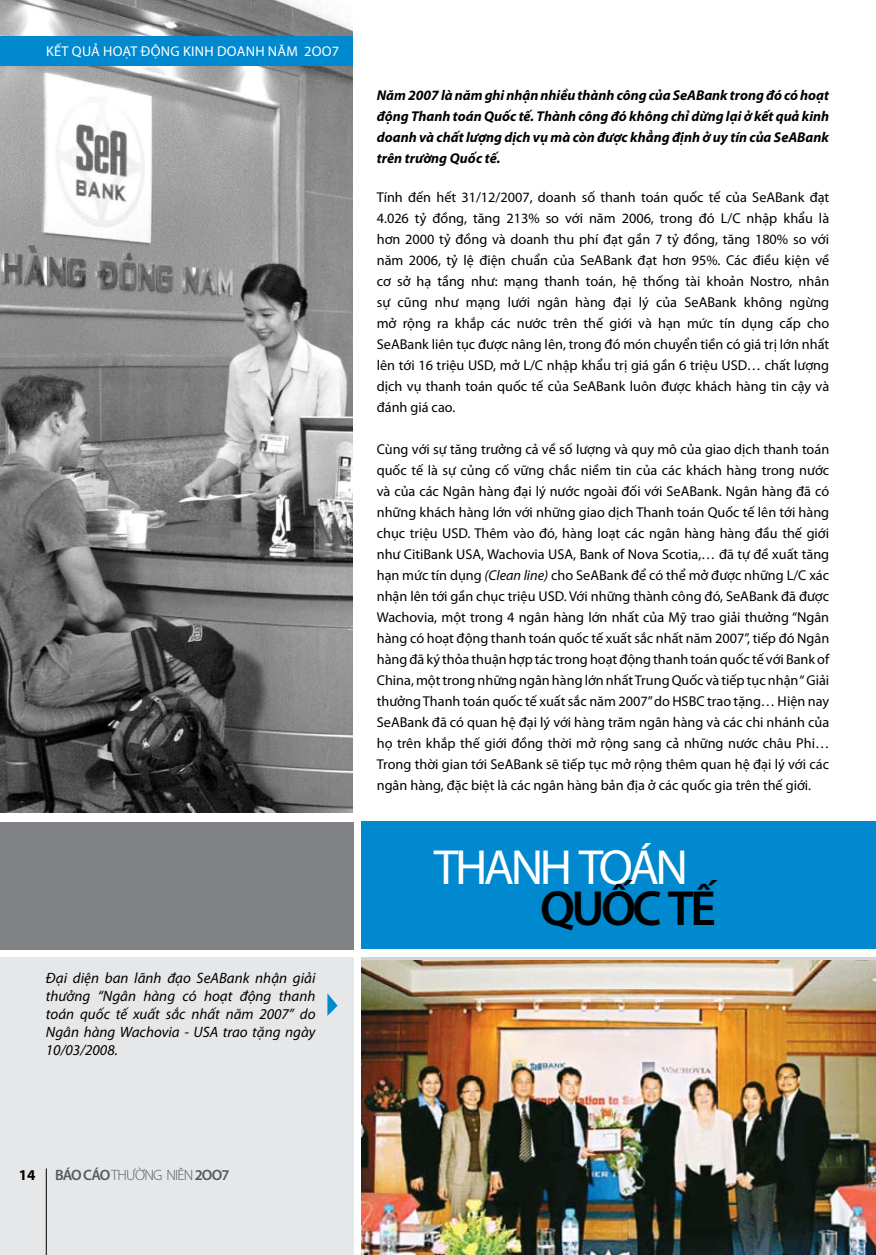
<style>
.page{position:relative;width:876px;height:1255px;background:#fff}
.page>*{position:absolute;margin:0;border:0;box-sizing:border-box;transform-origin:0 0}
.t1{font:49.65px "Myriad Pro";color:#fff}
.t2{font:600 49.65px "Myriad Pro";color:#000}
.t3{font:italic 15px/18px "Myriad Pro";color:#000;text-align:justify}
.t4{font:600 15px "Myriad Pro";letter-spacing:-.06em;color:#58595b}
.t5{font:700 15px "Myriad Pro";color:#000}
.t6{font:14.25px/21px "Myriad Pro";color:#000;text-align:justify}
.t7{font:italic 700 14.25px/21px "Myriad Pro";color:#000;text-align:justify}
.t8{font:14.25px "Myriad Pro";letter-spacing:.02em;color:#fff}
.s1{font-style:italic}
.s2{font-weight:300}
</style>
<div class="page">
<img style="left:0;top:0;width:353px;height:812px">
<div style="left:0;top:957px;width:354px;height:297px;background:#e6e7e8"></div>
<div style="left:0;top:821px;width:354px;height:128px;background:#808285"></div>
<div style="left:361px;top:821px;width:515px;height:128px;background:#0089cf"></div>
<hr style="left:46px;top:1168px;width:1px;height:86px;background:#000">
<div style="left:0;top:37px;width:353px;height:29px;background:#0089cf"></div>
<svg style="left:327px;top:993px;width:11px;height:22px"></svg>
<img style="left:361px;top:960px;width:515px;height:294px">
<p class="t8" style="left:46px;top:42px;width:182px">kết quả hoạt động kinh doanh</p>
<p class="t8" style="left:268px;top:42px;width:73px">năm 2OO7</p>
<p class="t3" style="left:46px;top:968px;width:271px">Đại diện ban lãnh đạo SeABank nhận giải thưởng “Ngân hàng có hoạt động thanh toán quốc tế xuất sắc nhất năm 2007” do Ngân hàng Wachovia - USA trao tặng ngày 10/03/2008.</p>
<p class="t7" style="left:377px;top:85px;width:454px">Năm 2007 là năm ghi nhận nhiều thành công của SeABank trong đó có hoạt động Thanh toán Quốc tế. Thành công đó không chỉ dừng lại ở kết quả kinh doanh và chất lượng dịch vụ mà còn được khẳng định ở uy tín của SeABank trên trường Quốc tế.</p>
<p class="t6" style="left:377px;top:186px;width:454px">Tính đến hết 31/12/2007, doanh số thanh toán quốc tế của SeABank đạt 4.026 tỷ đồng, tăng 213% so với năm 2006, trong đó L/C nhập khẩu là hơn 2000 tỷ đồng và doanh thu phí đạt gần 7 tỷ đồng, tăng 180% so với năm 2006, tỷ lệ điện chuẩn của SeABank đạt hơn 95%. Các điều kiện về cơ sở hạ tầng như: mạng thanh toán, hệ thống tài khoản Nostro, nhân sự cũng như mạng lưới ngân hàng đại lý của SeABank không ngừng mở rộng ra khắp các nước trên thế giới và hạn mức tín dụng cấp cho SeABank liên tục được nâng lên, trong đó món chuyển tiền có giá trị lớn nhất lên tới 16 triệu USD, mở L/C nhập khẩu trị giá gần 6 triệu USD… chất lượng dịch vụ thanh toán quốc tế của SeABank luôn được khách hàng tin cậy và đánh giá cao.</p>
<p class="t6" style="left:377px;top:438px;width:454px">Cùng với sự tăng trưởng cả về số lượng và quy mô của giao dịch thanh toán quốc tế là sự củng cố vững chắc niềm tin của các khách hàng trong nước và của các Ngân hàng đại lý nước ngoài đối với SeABank. Ngân hàng đã có những khách hàng lớn với những giao dịch Thanh toán Quốc tế lên tới hàng chục triệu USD. Thêm vào đó, hàng loạt các ngân hàng hàng đầu thế giới như CitiBank USA, Wachovia USA, Bank of Nova Scotia,… đã tự đề xuất tăng hạn mức tín dụng <span class="s1">(Clean line)</span> cho SeABank để có thể mở được những L/C xác nhận lên tới gần chục triệu USD. Với những thành công đó, SeABank đã được Wachovia, một trong 4 ngân hàng lớn nhất của Mỹ trao giải thưởng “Ngân hàng có hoạt động thanh toán quốc tế xuất sắc nhất năm 2007”, tiếp đó Ngân hàng đã ký thỏa thuận hợp tác trong hoạt động thanh toán quốc tế với Bank of China, một trong những ngân hàng lớn nhất Trung Quốc và tiếp tục nhận “ Giải thưởng Thanh toán quốc tế xuất sắc năm 2007” do HSBC trao tặng… Hiện nay SeABank đã có quan hệ đại lý với hàng trăm ngân hàng và các chi nhánh của họ trên khắp thế giới đồng thời mở rộng sang cả những nước châu Phi… Trong thời gian tới SeABank sẽ tiếp tục mở rộng thêm quan hệ đại lý với các ngân hàng, đặc biệt là các ngân hàng bản địa ở các quốc gia trên thế giới.</p>
<h1 class="t1" style="left:434px;top:836px;width:28px">thanh</h1>
<h1 class="t1" style="left:579px;top:836px;width:103px">toán</h1>
<h1 class="t2" style="left:540px;top:876px;width:177px">QUỐC TẾ</h1>
<p class="t5" style="left:19px;top:1165px;width:18px">14</p>
<p class="t4" style="left:55px;top:1165px;width:176px">BÁO CÁO <span class="s2">THƯỜNG NIÊN</span> 2OO7</p>
</div>
